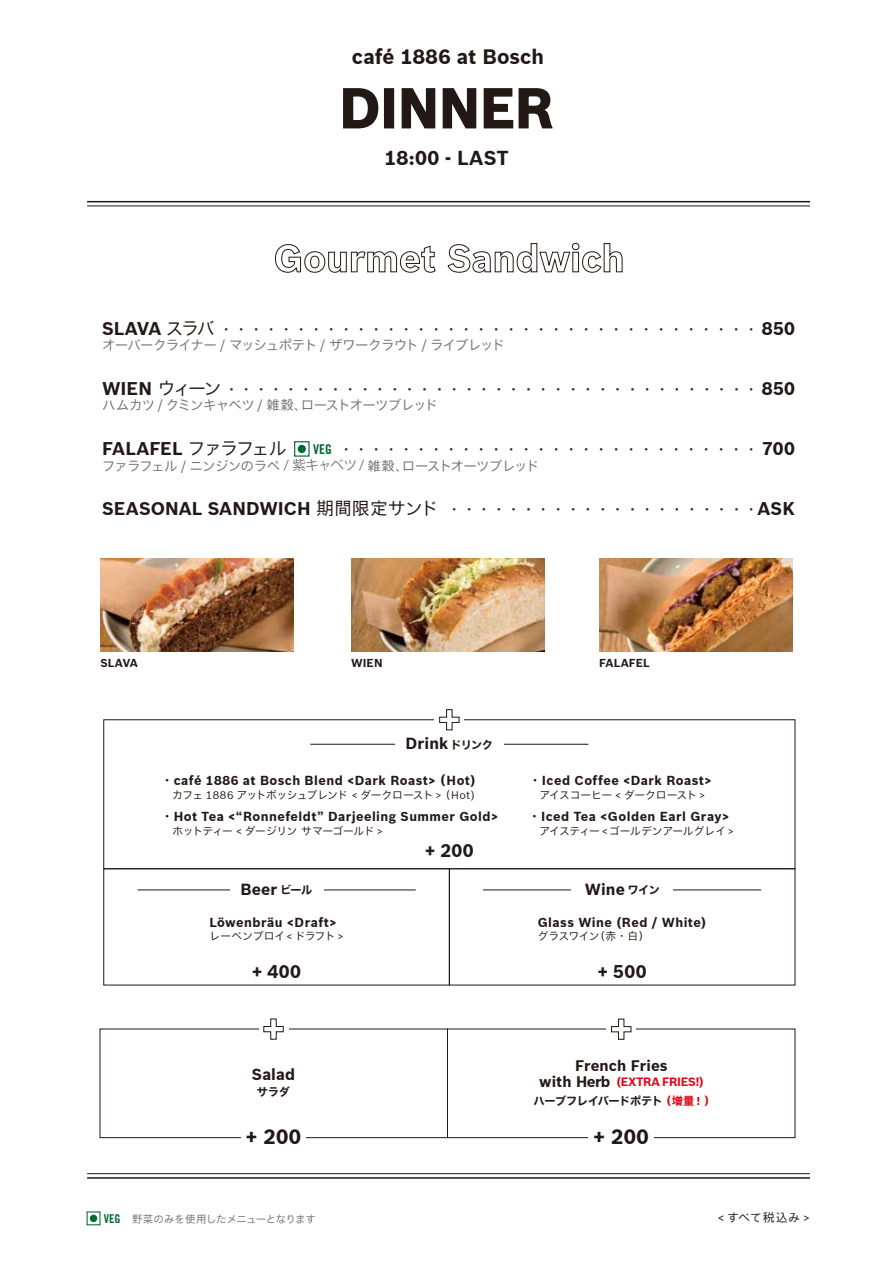
<style>
.page{position:relative;width:893px;height:1263px;background:#fff}
.page>*{position:absolute;margin:0;border:0;box-sizing:border-box;transform-origin:0 0}
.t1{font:700 54.3px "Bosch Sans JP";letter-spacing:-.005em;color:#221815}
.t2{font:700 20.4px "Bosch Sans JP";letter-spacing:.01em;color:#221815}
.t3{font:700 19.8px "Bosch Sans JP";letter-spacing:.01em;color:#221815}
.t4{font:700 18px "Bosch Sans JP";letter-spacing:.005em;color:#221815}
.t5{font:700 15.75px "Bosch Sans JP";letter-spacing:.01em;color:#221815}
.t6{font:15px "Bosch Sans JP";color:#221815}
.t7{font:700 14.85px "Bosch Sans JP";letter-spacing:.01em;color:#221815}
.t8{font:13.5px "Bosch Sans JP";letter-spacing:-.06em;color:#727171}
.t9{font:13.5px "Trade Gothic LT Pro Bd Cn 20";color:#006934}
.t10{font:700 12.75px "Bosch Sans JP";letter-spacing:.035em;color:#221815}
.t11{font:12.15px "Trade Gothic LT Pro Bd Cn 20";color:#006934}
.t12{font:12px "Bosch Sans JP";letter-spacing:.035em;color:#221815}
.t13{font:700 11.85px "Bosch Sans JP";letter-spacing:-.025em;color:#e60012}
.t14{font:700 11.25px "Bosch Sans JP";letter-spacing:-.005em;color:#221815}
.t15{font:700 11.25px "Bosch Sans JP";letter-spacing:-.04em;color:#221815}
.t16{font:10.8px "Bosch Sans JP";letter-spacing:-.04em;color:#221815}
.t17{font:10.8px "Bosch Sans JP";letter-spacing:-.015em;color:#221815}
.t18{font:10.5px "Bosch Sans JP";letter-spacing:-.02em;color:#727171}
.s1{font-weight:400}
.s2{font-family:"Koz Go Pr 6 N"}
.s3{font-size:11.25px}
.s4{font-weight:700}
.s5{font-size:14.85px;color:#221815}
.s6{color:#e60012}
</style>
<div class="page">
<hr style="left:310px;top:744px;width:278px;height:1px;background:#221815">
<div style="left:395px;top:729px;width:109px;height:30px;background:#fff"></div>
<hr style="left:138px;top:890px;width:278px;height:1px;background:#221815">
<div style="left:230px;top:875px;width:93px;height:30px;background:#fff"></div>
<hr style="left:483px;top:890px;width:278px;height:1px;background:#221815">
<div style="left:571px;top:875px;width:102px;height:30px;background:#fff"></div>
<div style="left:104px;top:868px;width:346px;height:117px;border:1px solid #221815"></div>
<div style="left:449px;top:868px;width:346px;height:117px;border:1px solid #221815"></div>
<svg style="left:439px;top:709px;width:21px;height:22px"></svg>
<svg style="left:343px;top:88px;width:36px;height:41px"></svg>
<div style="left:384px;top:88px;width:10px;height:40px;border:2px solid #221815"></div>
<svg style="left:401px;top:88px;width:35px;height:41px"></svg>
<svg style="left:442px;top:88px;width:35px;height:41px"></svg>
<svg style="left:483px;top:88px;width:70px;height:41px"></svg>
<img style="left:100px;top:559px;width:194px;height:92px">
<img style="left:351px;top:559px;width:194px;height:92px">
<img style="left:599px;top:559px;width:193px;height:92px">
<div style="left:100px;top:1029px;width:348px;height:109px;border:1px solid #221815"></div>
<div style="left:447px;top:1029px;width:348px;height:109px;border:1px solid #221815"></div>
<div style="left:241px;top:1123px;width:65px;height:30px;background:#fff"></div>
<hr style="left:87px;top:1177px;width:723px;height:2px;background:#221815">
<hr style="left:87px;top:1173px;width:723px;height:1px;background:#221815">
<svg style="left:275px;top:244px;width:161px;height:29px"></svg>
<svg style="left:447px;top:242px;width:176px;height:31px"></svg>
<hr style="left:87px;top:201px;width:723px;height:1px;background:#221815">
<hr style="left:87px;top:206px;width:723px;height:1px;background:#221815">
<div style="left:90px;top:1215px;width:7px;height:7px;background:#006934;border-radius:4px"></div>
<div style="left:259px;top:1013px;width:29px;height:31px;background:#fff"></div>
<svg style="left:263px;top:1018px;width:21px;height:22px"></svg>
<div style="left:588px;top:1123px;width:66px;height:30px;background:#fff"></div>
<div style="left:606px;top:1013px;width:30px;height:31px;background:#fff"></div>
<svg style="left:611px;top:1018px;width:21px;height:22px"></svg>
<div style="left:294px;top:441px;width:16px;height:16px;border:1px solid #006934"></div>
<div style="left:298px;top:445px;width:8px;height:8px;background:#006934;border-radius:4px"></div>
<h2 class="t2" style="left:352px;top:41px;width:194px">café 1886 at Bosch</h2>
<h1 class="t1" style="left:339px;top:67px;width:216px">DINNER</h1>
<h3 class="t3" style="left:385px;top:143px;width:125px">18:00 - LAST</h3>
<h3 class="t4" style="left:102px;top:315px;width:114px">SLAVA <span class="s1">スラバ</span></h3>
<p class="t8" style="left:102px;top:336px;width:405px">オーバークライナー / マッシュポテト / ザワークラウト / ライブレッド</p>
<h3 class="t4" style="left:102px;top:375px;width:121px">WIEN <span class="s1">ウィーン</span></h3>
<p class="t8" style="left:102px;top:396px;width:337px">ハムカツ / クミンキャベツ / 雑穀、ローストオーツブレッド</p>
<h3 class="t4" style="left:102px;top:435px;width:186px">FALAFEL <span class="s1">ファラフェル</span></h3>
<p class="t8" style="left:102px;top:456px;width:439px">ファラフェル / ニンジンのラペ <span class="s2">/ 紫キャベツ /</span> 雑穀、ローストオーツブレッド</p>
<h3 class="t4" style="left:102px;top:495px;width:338px">SEASONAL SANDWICH <span class="s1">期間限定サンド</span></h3>
<h3 class="t4" style="left:762px;top:315px;width:35px">850</h3>
<p class="t6" style="left:219px;top:318px;width:541px">・・・・・・・・・・・・・・・・・・・・・・・・・・・・・・・・・・・・</p>
<h3 class="t4" style="left:762px;top:375px;width:35px">850</h3>
<p class="t6" style="left:224px;top:378px;width:536px">・・・・・・・・・・・・・・・・・・・・・・・・・・・・・・・・・・・・</p>
<h3 class="t4" style="left:762px;top:435px;width:34px">700</h3>
<p class="t9" style="left:313px;top:441px;width:20px">VEG</p>
<p class="t6" style="left:339px;top:438px;width:421px">・・・・・・・・・・・・・・・・・・・・・・・・・・・・</p>
<h3 class="t4" style="left:757px;top:494px;width:39px">ASK</h3>
<p class="t6" style="left:447px;top:498px;width:313px">・・・・・・・・・・・・・・・・・・・・・</p>
<p class="t14" style="left:100px;top:655px;width:39px">SLAVA</p>
<p class="t14" style="left:351px;top:655px;width:33px">WIEN</p>
<p class="t14" style="left:599px;top:655px;width:52px">FALAFEL</p>
<p class="t5" style="left:406px;top:732px;width:89px">Drink <span class="s3">ドリンク</span></p>
<p class="t10" style="left:161px;top:771px;width:316px">・café 1886 at Bosch Blend &lt;Dark Roast&gt; （Hot)</p>
<p class="t10" style="left:529px;top:771px;width:184px">・Iced Coffee &lt;Dark Roast&gt;</p>
<p class="t16" style="left:172px;top:787px;width:304px">カフェ 1886 アットボッシュブレンド &lt; ダークロースト &gt; （Hot)</p>
<p class="t16" style="left:510px;top:787px;width:197px">　　 アイスコーヒー &lt; ダークロースト &gt;</p>
<p class="t10" style="left:161px;top:807px;width:339px">・Hot Tea &lt;“Ronnefeldt” Darjeeling Summer Gold&gt;</p>
<p class="t10" style="left:528px;top:807px;width:203px">・Iced Tea &lt;Golden Earl Gray&gt;</p>
<p class="t16" style="left:172px;top:823px;width:212px">ホットティー &lt; ダージリン サマーゴールド &gt;</p>
<p class="t16" style="left:525px;top:823px;width:211px"><span class="s4">　</span>アイスティー＜ゴールデンアールグレイ &gt;</p>
<h3 class="t4" style="left:425px;top:837px;width:50px">+ 200</h3>
<p class="t5" style="left:241px;top:877px;width:74px">Beer <span class="s3">ビール</span></p>
<p class="t5" style="left:585px;top:877px;width:77px">Wine <span class="s3">ワイン</span></p>
<p class="t10" style="left:209px;top:913px;width:129px">Löwenbräu &lt;Draft&gt;</p>
<p class="t17" style="left:209px;top:928px;width:136px">レーベンブロイ&lt; ドラフト &gt;</p>
<p class="t10" style="left:538px;top:913px;width:170px">Glass Wine (Red / White)</p>
<p class="t16" style="left:538px;top:928px;width:113px">グラスワイン（赤・白）</p>
<h3 class="t4" style="left:252px;top:958px;width:50px">+ 400</h3>
<h3 class="t4" style="left:598px;top:958px;width:50px">+ 500</h3>
<p class="t5" style="left:252px;top:1062px;width:45px">Salad</p>
<p class="t14" style="left:257px;top:1083px;width:35px">サラダ</p>
<h2 class="t2" style="left:246px;top:1121px;width:57px">+ 200</h2>
<p class="t7" style="left:575px;top:1055px;width:94px">French Fries</p>
<p class="t13" style="left:539px;top:1072px;width:166px"><span class="s5">with Herb</span> (EXTRA FRIES!)</p>
<p class="t15" style="left:533px;top:1092px;width:183px">ハーブフレイバードポテト <span class="s6">（増量！）</span></p>
<h2 class="t2" style="left:594px;top:1121px;width:57px">+ 200</h2>
<p class="t11" style="left:104px;top:1211px;width:18px">VEG</p>
<p class="t18" style="left:132px;top:1211px;width:185px">野菜のみを使用したメニューとなります</p>
<p class="t12" style="left:718px;top:1209px;width:94px">&lt; すべて税込み &gt;</p>
</div>
